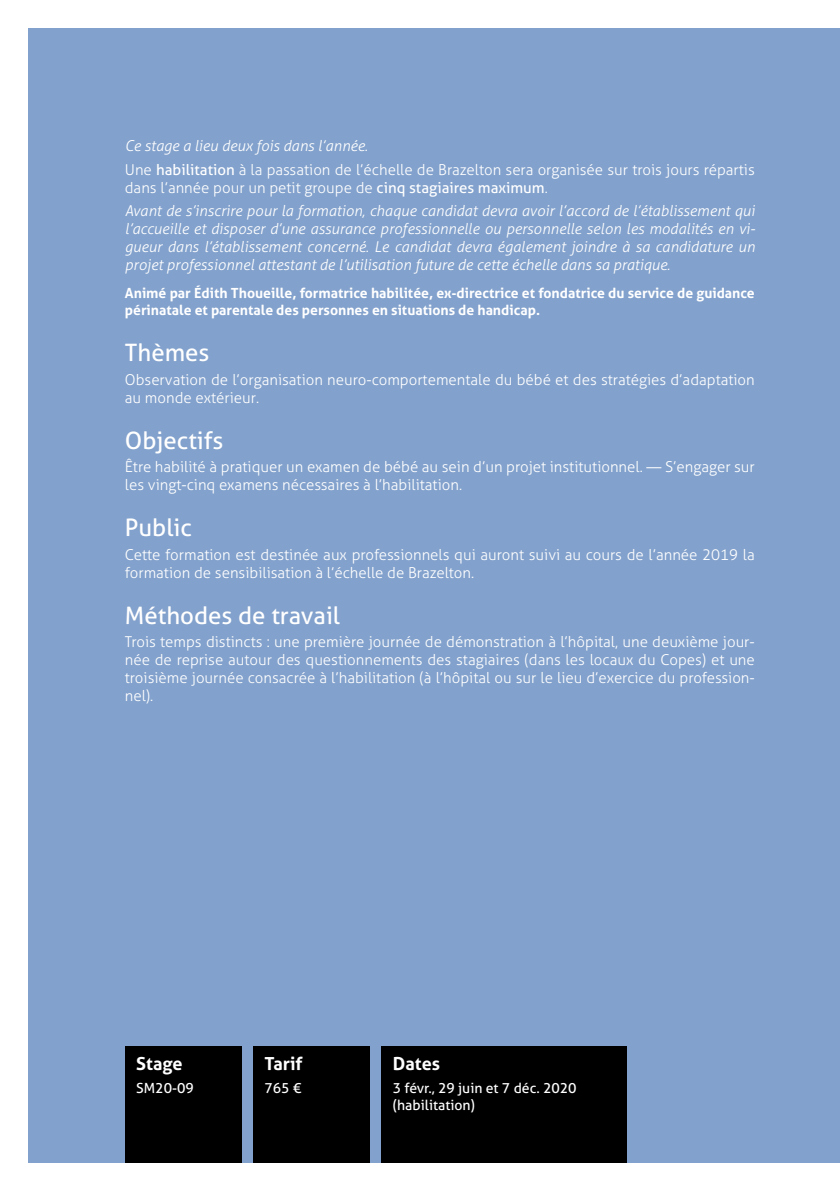
<style>
.page{position:relative;width:840px;height:1191px;background:#fff}
.page>*{position:absolute;margin:0;border:0;box-sizing:border-box;transform-origin:0 0}
.t1{font:24px "Aller";color:#fff}
.t2{font:700 18px "Aller";color:#fff}
.t3{font:300 15px/18px "Aller";color:#fff}
.t4{font:italic 300 15px/18px "Aller";color:#fff}
.t5{font:700 14px/16.8px "Aller";color:#fff}
.t6{font:14px/16.8px "Aller";color:#fff}
.s1{font-style:italic}
.s2{font-weight:400}
.s3{font-style:normal}
.s4{font-weight:400;font-style:normal}
</style>
<div class="page">
<div style="left:28px;top:28px;width:811px;height:1134px;background:#82a1cc"></div>
<div style="left:125px;top:1045px;width:117px;height:117px;background:#000"></div>
<div style="left:253px;top:1045px;width:117px;height:117px;background:#000"></div>
<div style="left:381px;top:1045px;width:245px;height:117px;background:#000"></div>
<p class="t3" style="left:125px;top:134px;width:631px;line-height:23.6px"><span class="s1">Ce stage a lieu deux fois dans l’année.<br></span>Une <span class="s2">habilitation</span> à la passation de l’échelle de Brazelton sera organisée sur trois jours répartis</p>
<p class="t4" style="left:125px;top:175px;width:631px;line-height:23.6px"><span class="s3">dans l’année pour un petit groupe de</span> <span class="s4">cinq stagiaires maximum</span><span class="s3">.<br></span>Avant de s’inscrire pour la formation, chaque candidat devra avoir l’accord de l’établissement qui</p>
<p class="t4" style="left:125px;top:220px;width:631px;text-align:justify">l’accueille et disposer d’une assurance professionnelle ou personnelle selon les modalités en vi&shy;gueur dans l’établissement concerné. Le candidat devra également joindre à sa candidature un projet professionnel attestant de l’utilisation future de cette échelle dans sa pratique.</p>
<p class="t5" style="left:125px;top:285px;width:631px">Animé par Édith Thoueille, formatrice habilitée, ex-directrice et fondatrice du service de guidance périnatale et parentale des personnes en situations de handicap.</p>
<h1 class="t1" style="left:125px;top:338px;width:86px">Thèmes</h1>
<p class="t3" style="left:125px;top:370px;width:631px">Observation de l’organisation neuro-comportementale du bébé et des stratégies d’adaptation au monde extérieur.</p>
<h1 class="t1" style="left:125px;top:425px;width:100px">Objectifs</h1>
<p class="t3" style="left:125px;top:458px;width:631px">Être habilité à pratiquer un examen de bébé au sein d’un projet institutionnel. — S’engager sur les vingt-cinq examens nécessaires à l’habilitation.</p>
<h1 class="t1" style="left:125px;top:513px;width:69px">Public</h1>
<p class="t3" style="left:125px;top:545px;width:631px">Cette formation est destinée aux professionnels qui auront suivi au cours de l’année 2019 la formation de sensibilisation à l’échelle de Brazelton.</p>
<h1 class="t1" style="left:125px;top:600px;width:217px">Méthodes de travail</h1>
<p class="t3" style="left:125px;top:633px;width:631px;text-align:justify">Trois temps distincts : une première journée de démonstration à l’hôpital, une deuxième jour&shy;née de reprise autour des questionnements des stagiaires (dans les locaux du Copes) et une troisième journée consacrée à l’habilitation (à l’hôpital ou sur le lieu d’exercice du profession&shy;nel).</p>
<p class="t2" style="left:136px;top:1053px;width:48px">Stage</p>
<p class="t6" style="left:136px;top:1079px;width:59px">SM20-09</p>
<p class="t2" style="left:264px;top:1053px;width:40px">Tarif</p>
<p class="t6" style="left:264px;top:1079px;width:38px">765 €</p>
<p class="t2" style="left:392px;top:1053px;width:49px">Dates</p>
<p class="t6" style="left:392px;top:1079px;width:185px">3 févr., 29 juin et 7 déc. 2020 (habilitation)</p>
</div>
